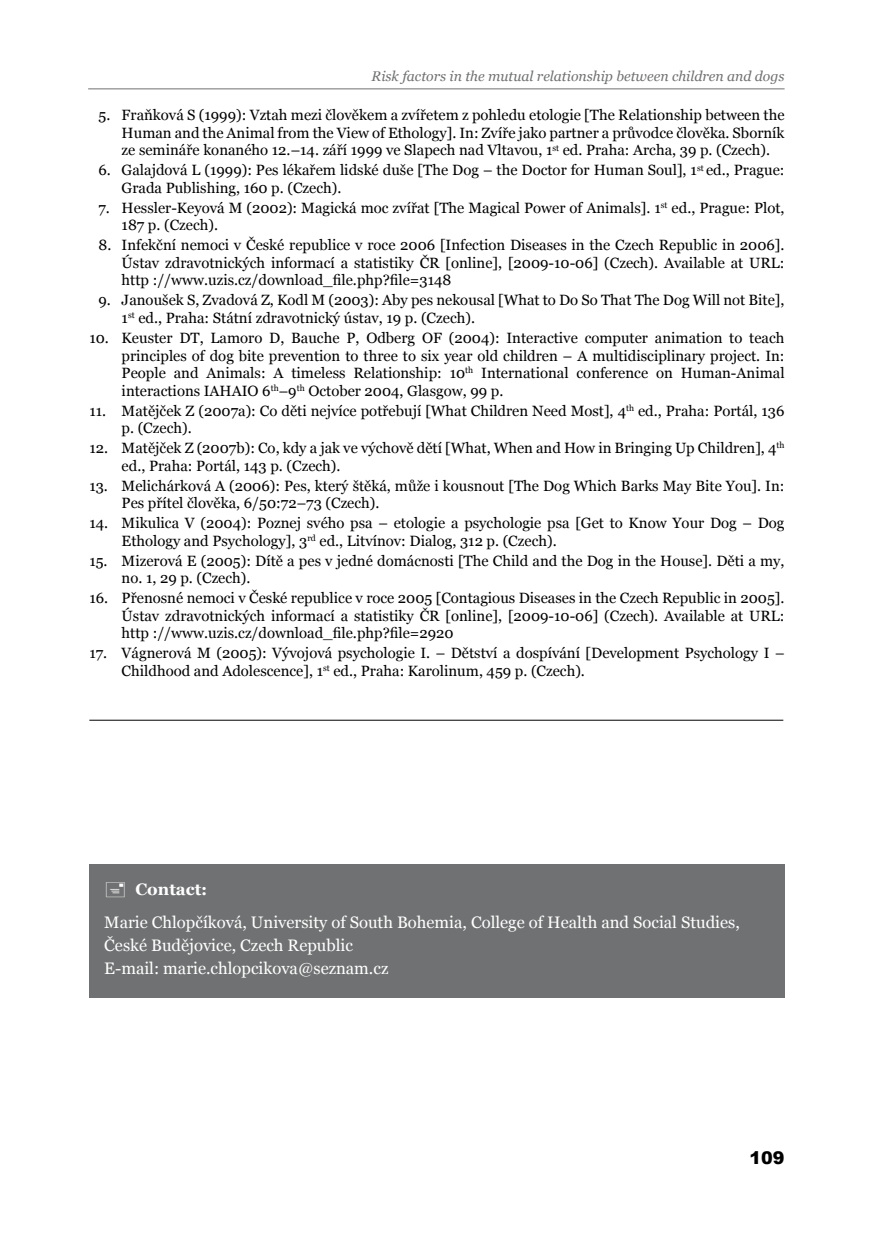
<style>
.page{position:relative;width:874px;height:1241px;background:#fff}
.page>*{position:absolute;margin:0;border:0;box-sizing:border-box;transform-origin:0 0}
.t1{font:900 17.5px "Arial";color:#000}
.t2{font:16.62px/22.8px "Georgia";color:#fff}
.t3{font:700 16.62px "Georgia";color:#fff}
.t4{font:14.88px/17.5px "Georgia";color:#000}
.t5{font:italic 14px "Georgia";color:#707172}
</style>
<div class="page">
<div style="left:89px;top:864px;width:695px;height:133px;background:#707172"></div>
<hr style="left:89px;top:719px;width:694px;height:1px;background:#000">
<hr style="left:88px;top:88px;width:696px;height:1px;background:#707172">
<p class="t5" style="left:371px;top:68px;width:414px">Risk factors in the mutual relationship between children and dogs</p>
<p class="t4" style="left:122px;top:106px;width:664px;text-align:justify;text-indent:-23px">5. Fraňková S (1999): Vztah mezi člověkem a zvířetem z pohledu etologie [The Relationship between the Human and the Animal from the View of Ethology]. In: Zvíře jako partner a průvodce člověka. Sborník ze semináře konaného 12.–14. září 1999 ve Slapech nad Vltavou, 1<sup>st</sup> ed. Praha: Archa, 39 p. (Czech).</p>
<p class="t4" style="left:122px;top:161px;width:664px;text-indent:-23px">6. Galajdová L (1999): Pes lékařem lidské duše [The Dog – the Doctor for Human Soul], 1<sup>st</sup> ed., Prague:<br>Grada Publishing, 160 p. (Czech).</p>
<p class="t4" style="left:122px;top:199px;width:664px;text-indent:-23px">7. Hessler-Keyová M (2002): Magická moc zvířat [The Magical Power of Animals]. 1<sup>st</sup> ed., Prague: Plot,<br>187 p. (Czech).</p>
<p class="t4" style="left:122px;top:236px;width:664px;text-align:justify;text-indent:-23px">8. Infekční nemoci v České republice v roce 2006 [Infection Diseases in the Czech Republic in 2006].<br>Ústav zdravotnických informací a statistiky ČR [online], [2009-10-06] (Czech). Available at URL: http ://www.uzis.cz/download_file.php?file=3148</p>
<p class="t4" style="left:122px;top:291px;width:664px;text-indent:-23px">9. Janoušek S, Zvadová Z, Kodl M (2003): Aby pes nekousal [What to Do So That The Dog Will not Bite],<br>1<sup>st</sup> ed., Praha: Státní zdravotnický ústav, 19 p. (Czech).</p>
<p class="t4" style="left:122px;top:329px;width:664px;text-align:justify;text-indent:-32px">10. Keuster DT, Lamoro D, Bauche P, Odberg OF (2004): Interactive computer animation to teach principles of dog bite prevention to three to six year old children – A multidisciplinary project. In:<br>People and Animals: A timeless Relationship: 10<sup>th</sup> International conference on Human-Animal interactions IAHAIO 6<sup>th</sup>–9<sup>th</sup> October 2004, Glasgow, 99 p.</p>
<p class="t4" style="left:122px;top:401px;width:664px;text-indent:-32px">11. Matějček Z (2007a): Co děti nejvíce potřebují [What Children Need Most], 4<sup>th</sup> ed., Praha: Portál, 136 p. (Czech).</p>
<p class="t4" style="left:122px;top:439px;width:664px;text-indent:-32px">12. Matějček Z (2007b): Co, kdy a jak ve výchově dětí [What, When and How in Bringing Up Children], 4<sup>th </sup>ed., Praha: Portál, 143 p. (Czech).</p>
<p class="t4" style="left:122px;top:476px;width:664px;text-indent:-32px">13. Melichárková A (2006): Pes, který štěká, může i kousnout [The Dog Which Barks May Bite You]. In:<br>Pes přítel člověka, 6/50:72–73 (Czech).</p>
<p class="t4" style="left:122px;top:514px;width:664px;text-indent:-32px">14. Mikulica V (2004): Poznej svého psa – etologie a psychologie psa [Get to Know Your Dog – Dog<br>Ethology and Psychology], 3<sup>rd</sup> ed., Litvínov: Dialog, 312 p. (Czech).</p>
<p class="t4" style="left:122px;top:551px;width:664px;text-indent:-32px">15. Mizerová E (2005): Dítě a pes v jedné domácnosti [The Child and the Dog in the House]. Děti a my, no. 1, 29 p. (Czech).</p>
<p class="t4" style="left:122px;top:589px;width:664px;text-align:justify;text-indent:-32px">16. Přenosné nemoci v České republice v roce 2005 [Contagious Diseases in the Czech Republic in 2005].<br>Ústav zdravotnických informací a statistiky ČR [online], [2009-10-06] (Czech). Available at URL: http ://www.uzis.cz/download_file.php?file=2920</p>
<p class="t4" style="left:122px;top:644px;width:664px;text-indent:-32px">17. Vágnerová M (2005): Vývojová psychologie I. – Dětství a dospívání [Development Psychology I –<br>Childhood and Adolescence], 1<sup>st</sup> ed., Praha: Karolinum, 459 p. (Czech).</p>
<p class="t3" style="left:135px;top:879px;width:73px">Contact:</p>
<p class="t2" style="left:104px;top:911px;width:636px">Marie Chlopčíková, University of South Bohemia, College of Health and Social Studies,<br>České Budějovice, Czech Republic<br>E-mail: marie.chlopcikova@seznam.cz</p>
<p class="t1" style="left:749px;top:1144px;width:37px">109</p>
</div>
